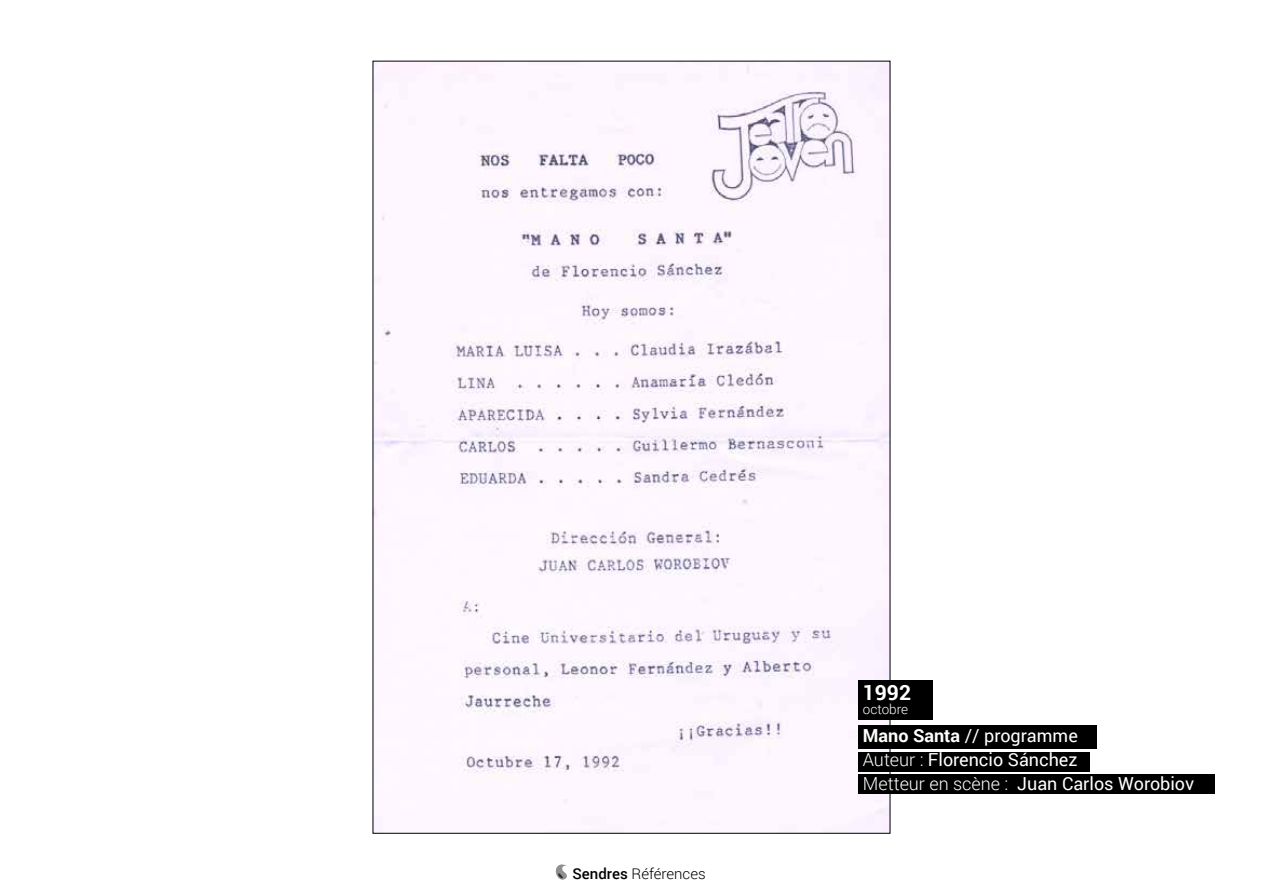
<style>
.page{position:relative;width:1263px;height:893px;background:#fff}
.page>*{position:absolute;margin:0;border:0;box-sizing:border-box;transform-origin:0 0}
.t1{font:700 21px "Roboto";color:#fff}
.t2{font:18px/24px "Roboto";color:#fff}
.t3{font:300 15px "Roboto";color:#000}
.t4{font:300 13.5px "Roboto";color:#fff}
.s1{font-weight:500}
.s2{font-weight:700}
.s3{font-weight:300}
</style>
<div class="page">
<svg style="left:555px;top:864px;width:13px;height:16px"></svg>
<img style="left:375px;top:63px;width:513px;height:768px">
<div style="left:858px;top:725px;width:239px;height:24px;background:#000"></div>
<div style="left:858px;top:752px;width:232px;height:20px;background:#000"></div>
<div style="left:858px;top:774px;width:357px;height:20px;background:#000"></div>
<div style="left:858px;top:680px;width:75px;height:40px;background:#000"></div>
<p class="t3" style="left:572px;top:863px;width:135px"><span class="s1">Sendres</span> Références</p>
<p class="t1" style="left:863px;top:678px;width:50px">1992</p>
<p class="t4" style="left:863px;top:700px;width:47px">octobre</p>
<p class="t2" style="left:863px;top:723px;width:333px"><span class="s2">Mano Santa</span> // programme<br><span class="s3">Auteur :</span> Florencio Sánchez<br><span class="s3">Metteur en scène :</span> Juan Carlos Worobiov</p>
</div>
